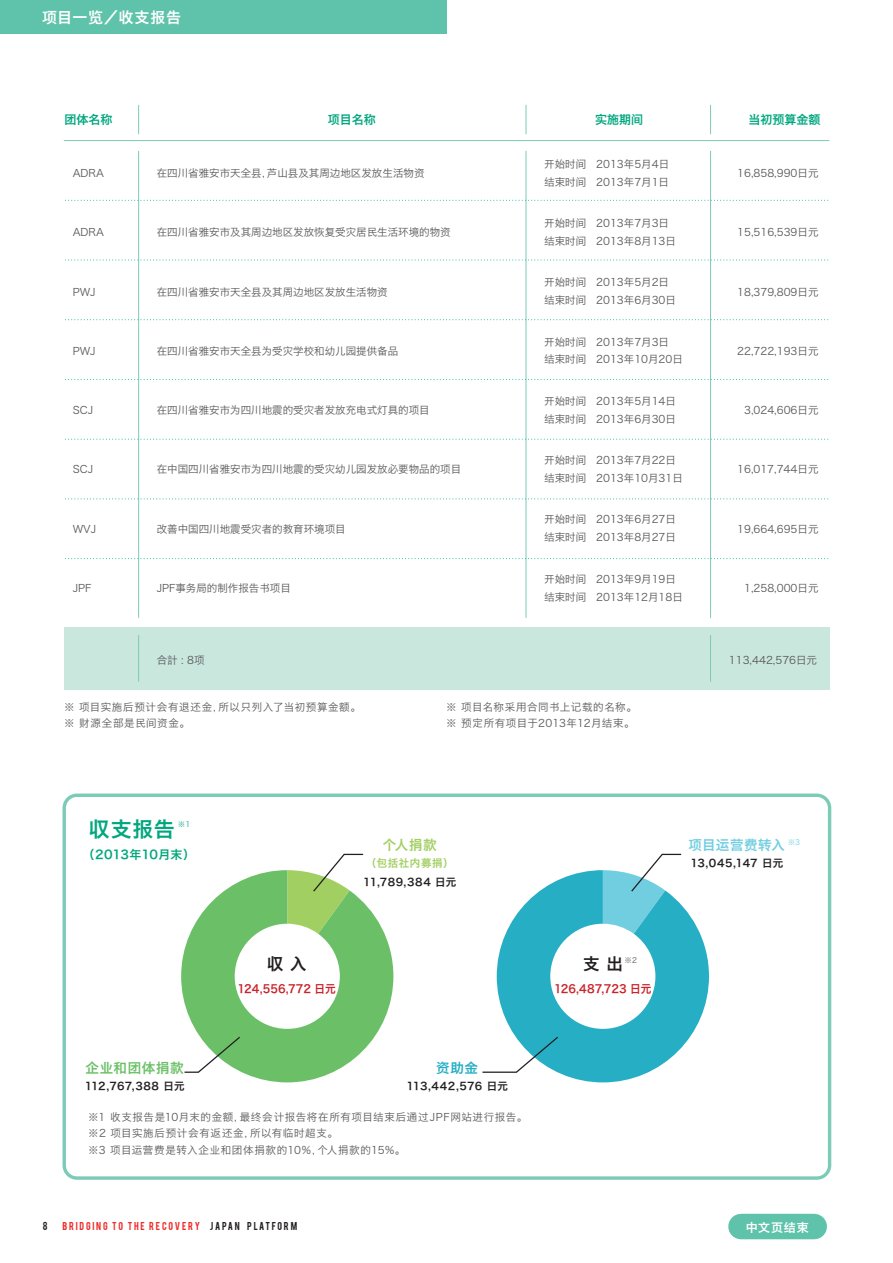
<style>
.page{position:relative;width:893px;height:1263px;background:#fff}
.page>*{position:absolute;margin:0;border:0;box-sizing:border-box;transform-origin:0 0}
.t1{font:21px "Hiragino Sans GB W6";color:#00a77e}
.t2{font:16.5px "Hiragino Sans GB W6";color:#231f20}
.t3{font:15px "Hiragino Sans GB W6";letter-spacing:.035em;color:#fff}
.t4{font:13.5px "Hiragino Sans GB W6";letter-spacing:.05em;color:#6bc067}
.t5{font:13.5px "Hiragino Sans GB W6";letter-spacing:.025em;color:#71cee1}
.t6{font:13.5px "Hiragino Sans GB W6";color:#a2cf62}
.t7{font:13.5px "Hiragino Sans GB W6";color:#26afc4}
.t8{font:12px "Hiragino Sans GB W6";color:#00a77e}
.t9{font:12px "Hiragino Sans GB W6";letter-spacing:.07em;color:#fff}
.t10{font:11.25px "Hiragino Sans GB W6";color:#c8242b;scale:.95 1}
.t11{font:10.5px "Hiragino Sans GB W3";color:#57585a}
.t12{font:10.5px/16.5px "Hiragino Sans GB W3";letter-spacing:.065em;color:#57585a}
.t13{font:10.5px/19.5px "Hiragino Sans GB W6";letter-spacing:.035em;color:#231f20}
.t14{font:10.5px/16.5px "Hiragino Sans GB W3";letter-spacing:.06em;color:#57585a}
.t15{font:10.5px/16.5px "Hiragino Sans GB W3";letter-spacing:.045em;color:#57585a}
.t16{font:10.5px "Hiragino Sans GB W6";letter-spacing:.01em;color:#231f20}
.t17{font:9px "Bebas";letter-spacing:.2em;color:#ee2a29}
.t18{font:9px "Bebas";color:#231f20}
.t19{font:7.5px "Hiragino Sans GB W3";color:#00a77e}
.t20{font:7.5px "Hiragino Sans GB W3";color:#71cee1}
.t21{font:7.5px "Hiragino Sans GB W3";color:#57585a}
.s1{color:#a2cf62}
.s2{color:#231f20}
</style>
<div class="page">
<div style="left:0;top:0;width:446px;height:34px;background:#5ec3aa"></div>
<div style="left:741px;top:1214px;width:73px;height:25px;background:#5ec3aa"></div>
<div style="left:64px;top:627px;width:765px;height:63px;background:#cae7de"></div>
<hr style="left:138px;top:635px;width:1px;height:47px;background:#7ccbb7">
<hr style="left:710px;top:635px;width:1px;height:47px;background:#7ccbb7">
<hr style="left:64px;top:140px;width:765px;height:1px;background:#7ccbb7">
<svg style="left:138px;top:105px;width:1px;height:29px"></svg>
<svg style="left:526px;top:105px;width:1px;height:29px"></svg>
<svg style="left:710px;top:105px;width:1px;height:29px"></svg>
<hr style="left:138px;top:151px;width:1px;height:467px;background:#7ccbb7">
<hr style="left:526px;top:151px;width:1px;height:467px;background:#7ccbb7">
<hr style="left:710px;top:151px;width:1px;height:467px;background:#7ccbb7">
<div style="left:63px;top:793px;width:768px;height:387px;border:3px solid #7ccbb7;border-radius:13px"></div>
<svg style="left:65px;top:200px;width:764px;height:1px"></svg>
<svg style="left:65px;top:260px;width:764px;height:1px"></svg>
<svg style="left:65px;top:319px;width:764px;height:1px"></svg>
<svg style="left:65px;top:379px;width:764px;height:1px"></svg>
<svg style="left:65px;top:439px;width:764px;height:1px"></svg>
<svg style="left:65px;top:498px;width:764px;height:1px"></svg>
<svg style="left:65px;top:558px;width:764px;height:1px"></svg>
<svg style="left:181px;top:853px;width:212px;height:229px"></svg>
<svg style="left:482px;top:853px;width:227px;height:229px"></svg>
<p class="t3" style="left:42px;top:8px;width:141px">项目一览／收支报告</p>
<p class="t8" style="left:65px;top:111px;width:49px">团体名称</p>
<p class="t8" style="left:328px;top:111px;width:49px">项目名称</p>
<p class="t8" style="left:595px;top:111px;width:49px">实施期间</p>
<p class="t8" style="left:749px;top:111px;width:73px">当初预算金额</p>
<p class="t11" style="left:73px;top:167px;width:33px">ADRA</p>
<p class="t11" style="left:157px;top:167px;width:269px">在四川省雅安市天全县，芦山县及其周边地区发放生活物资</p>
<p class="t11" style="left:544px;top:157px;width:43px">开始时间</p>
<p class="t11" style="left:544px;top:175px;width:43px">结束时间</p>
<p class="t11" style="left:596px;top:157px;width:74px">2013年5月4日</p>
<p class="t11" style="left:596px;top:175px;width:74px">2013年7月1日</p>
<p class="t11" style="left:737px;top:167px;width:83px">16,858,990日元</p>
<p class="t11" style="left:73px;top:226px;width:33px">ADRA</p>
<p class="t11" style="left:157px;top:226px;width:295px">在四川省雅安市及其周边地区发放恢复受灾居民生活环境的物资</p>
<p class="t11" style="left:544px;top:216px;width:43px">开始时间</p>
<p class="t11" style="left:544px;top:234px;width:43px">结束时间</p>
<p class="t11" style="left:596px;top:217px;width:74px">2013年7月3日</p>
<p class="t11" style="left:596px;top:234px;width:81px">2013年8月13日</p>
<p class="t11" style="left:737px;top:226px;width:83px">15,516,539日元</p>
<p class="t11" style="left:73px;top:285px;width:24px">PWJ</p>
<p class="t11" style="left:157px;top:285px;width:232px">在四川省雅安市天全县及其周边地区发放生活物资</p>
<p class="t11" style="left:544px;top:276px;width:43px">开始时间</p>
<p class="t11" style="left:544px;top:294px;width:43px">结束时间</p>
<p class="t11" style="left:596px;top:276px;width:74px">2013年5月2日</p>
<p class="t11" style="left:596px;top:294px;width:81px">2013年6月30日</p>
<p class="t11" style="left:737px;top:285px;width:83px">18,379,809日元</p>
<p class="t11" style="left:73px;top:344px;width:24px">PWJ</p>
<p class="t11" style="left:157px;top:344px;width:243px">在四川省雅安市天全县为受灾学校和幼儿园提供备品</p>
<p class="t11" style="left:544px;top:335px;width:43px">开始时间</p>
<p class="t11" style="left:544px;top:353px;width:43px">结束时间</p>
<p class="t11" style="left:596px;top:335px;width:74px">2013年7月3日</p>
<p class="t11" style="left:596px;top:353px;width:88px">2013年10月20日</p>
<p class="t11" style="left:737px;top:344px;width:83px">22,722,193日元</p>
<p class="t11" style="left:73px;top:404px;width:22px">SCJ</p>
<p class="t11" style="left:157px;top:404px;width:274px">在四川省雅安市为四川地震的受灾者发放充电式灯具的项目</p>
<p class="t11" style="left:544px;top:394px;width:43px">开始时间</p>
<p class="t11" style="left:544px;top:412px;width:43px">结束时间</p>
<p class="t11" style="left:596px;top:394px;width:81px">2013年5月14日</p>
<p class="t11" style="left:596px;top:412px;width:81px">2013年6月30日</p>
<p class="t11" style="left:744px;top:404px;width:76px">3,024,606日元</p>
<p class="t11" style="left:73px;top:463px;width:22px">SCJ</p>
<p class="t11" style="left:157px;top:463px;width:306px">在中国四川省雅安市为四川地震的受灾幼儿园发放必要物品的项目</p>
<p class="t11" style="left:544px;top:454px;width:43px">开始时间</p>
<p class="t11" style="left:544px;top:471px;width:43px">结束时间</p>
<p class="t11" style="left:596px;top:454px;width:81px">2013年7月22日</p>
<p class="t11" style="left:596px;top:471px;width:88px">2013年10月31日</p>
<p class="t11" style="left:737px;top:463px;width:83px">16,017,744日元</p>
<p class="t11" style="left:73px;top:522px;width:25px">WVJ</p>
<p class="t11" style="left:157px;top:522px;width:190px">改善中国四川地震受灾者的教育环境项目</p>
<p class="t11" style="left:544px;top:513px;width:43px">开始时间</p>
<p class="t11" style="left:544px;top:531px;width:43px">结束时间</p>
<p class="t11" style="left:596px;top:513px;width:81px">2013年6月27日</p>
<p class="t11" style="left:596px;top:531px;width:81px">2013年8月27日</p>
<p class="t11" style="left:737px;top:522px;width:83px">19,664,695日元</p>
<p class="t11" style="left:73px;top:581px;width:20px">JPF</p>
<p class="t11" style="left:157px;top:581px;width:136px">JPF事务局的制作报告书项目</p>
<p class="t11" style="left:544px;top:572px;width:43px">开始时间</p>
<p class="t11" style="left:544px;top:590px;width:43px">结束时间</p>
<p class="t11" style="left:596px;top:572px;width:81px">2013年9月19日</p>
<p class="t11" style="left:596px;top:590px;width:88px">2013年12月18日</p>
<p class="t11" style="left:744px;top:581px;width:76px">1,258,000日元</p>
<p class="t11" style="left:157px;top:654px;width:49px">合計 : 8项</p>
<p class="t11" style="left:729px;top:654px;width:90px">113,442,576日元</p>
<p class="t14" style="left:64px;top:698px;width:298px">※ 项目实施后预计会有退还金，所以只列入了当初预算金额。※ 财源全部是民间资金。</p>
<p class="t15" style="left:446px;top:698px;width:192px">※ 项目名称采用合同书上记载的名称。※ 预定所有项目于2013年12月结束。</p>
<p class="t1" style="left:89px;top:815px;width:88px">収支报告</p>
<p class="t8" style="left:83px;top:847px;width:114px">（2013年10月末）</p>
<p class="t19" style="left:178px;top:819px;width:14px">※1</p>
<p class="t4" style="left:85px;top:1059px;width:100px">企业和团体捐款</p>
<p class="t13" style="left:85px;top:1076px;width:101px">112,767,388 日元</p>
<p class="t6" style="left:383px;top:836px;width:55px">个人捐款</p>
<p class="t13" style="left:363px;top:852px;width:95px"><span class="s1">（包括社内募捐）<br></span>11,789,384 日元</p>
<p class="t2" style="left:267px;top:953px;width:41px">収 入</p>
<p class="t2" style="left:583px;top:953px;width:41px">支 出</p>
<p class="t21" style="left:624px;top:955px;width:14px">※2</p>
<p class="t10" style="left:238px;top:981px;width:105px">124,556,772 日元</p>
<p class="t10" style="left:554px;top:981px;width:104px">126,487,723 日元</p>
<p class="t7" style="left:436px;top:1059px;width:43px">资助金</p>
<p class="t13" style="left:406px;top:1076px;width:103px">113,442,576 日元</p>
<p class="t12" style="left:88px;top:1108px;width:441px">※1 收支报告是10月末的金额，最终会计报告将在所有项目结束后通过JPF网站进行报告。※2 项目实施后预计会有返还金，所以有临时超支。<br>※3 项目运营费是转入企业和团体捐款的10%，个人捐款的15%。</p>
<p class="t5" style="left:689px;top:836px;width:98px">项目运营费转入</p>
<p class="t16" style="left:690px;top:856px;width:94px">13,045,147 日元</p>
<p class="t20" style="left:788px;top:837px;width:14px">※3</p>
<p class="t18" style="left:43px;top:1219px;width:6px">8</p>
<p class="t17" style="left:62px;top:1219px;width:236px">BRIDGING TO THE RECOVERY <span class="s2">JAPAN PLATFORM</span></p>
<p class="t9" style="left:746px;top:1219px;width:65px">中文页结束</p>
</div>
